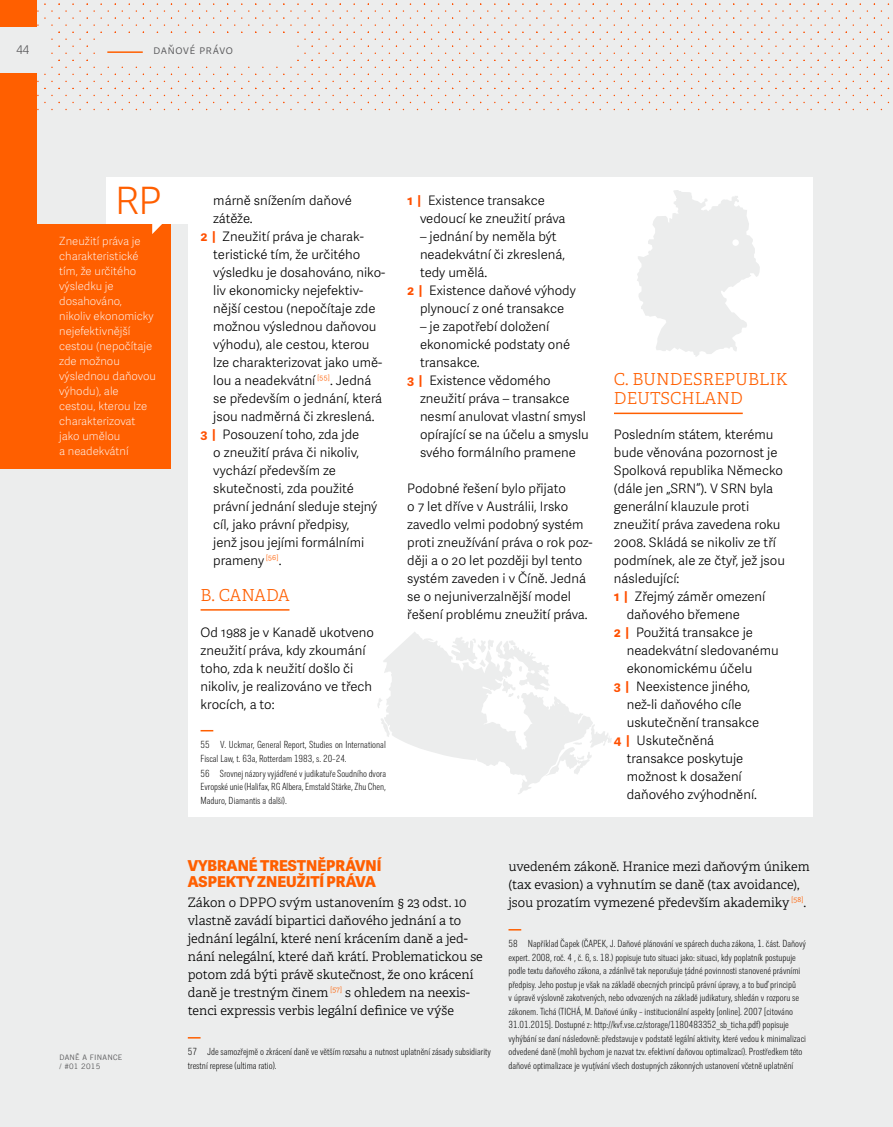
<style>
.page{position:relative;width:893px;height:1127px;background:#eceded}
.page>*{position:absolute;margin:0;border:0;box-sizing:border-box;transform-origin:0 0}
.t1{font:300 37.65px "Adelle Sans";color:#ff5f00}
.t2{font:300 16.5px "Adelle";color:#ff5f00}
.t3{font:800 15px/16.5px "Adelle Sans";color:#ff5f00}
.t4{font:300 13.05px/18px "Adelle Sans";color:#000}
.t5{font:300 13.05px/18px "Adelle";color:#000}
.t6{font:300 12px "Adelle Sans";letter-spacing:.06em;color:#58585a}
.t7{font:100 11.25px/15px "Adelle Sans";color:#fff}
.t8{font:100 10.2px/13.5px "Trilon Cond";color:#000}
.t9{font:7.5px/9px "Trade Gothic LT Com";letter-spacing:.03em;color:#58585a}
.s1{font-weight:700;color:#ff5000}
</style>
<div class="page">
<div style="left:188px;top:177px;width:624px;height:640px;background:#fff"></div>
<hr style="left:201px;top:609px;width:88px;height:2px;background:#ff5f00">
<svg style="left:201px;top:730px;width:12px;height:1px"></svg>
<hr style="left:614px;top:413px;width:129px;height:1px;background:#ff5f00">
<svg style="left:754px;top:3px;width:86px;height:37px"></svg>
<svg style="left:733px;top:3px;width:8px;height:37px"></svg>
<svg style="left:705px;top:3px;width:8px;height:37px"></svg>
<svg style="left:677px;top:3px;width:8px;height:37px"></svg>
<svg style="left:585px;top:3px;width:16px;height:37px"></svg>
<svg style="left:501px;top:3px;width:79px;height:37px"></svg>
<svg style="left:480px;top:3px;width:8px;height:37px"></svg>
<svg style="left:452px;top:3px;width:8px;height:37px"></svg>
<svg style="left:255px;top:3px;width:93px;height:37px"></svg>
<svg style="left:227px;top:3px;width:8px;height:30px"></svg>
<svg style="left:199px;top:3px;width:8px;height:30px"></svg>
<svg style="left:37px;top:3px;width:58px;height:37px"></svg>
<div style="left:107px;top:177px;width:81px;height:47px;background:#fff"></div>
<div style="left:21px;top:224px;width:150px;height:244px;background:#ff5f00"></div>
<svg style="left:152px;top:224px;width:10px;height:10px"></svg>
<div style="left:0;top:0;width:37px;height:468px;background:#ff5f00"></div>
<svg style="left:188px;top:1037px;width:13px;height:1px"></svg>
<svg style="left:508px;top:929px;width:13px;height:1px"></svg>
<svg style="left:637px;top:190px;width:123px;height:167px"></svg>
<svg style="left:732px;top:239px;width:7px;height:7px"></svg>
<svg style="left:593px;top:724px;width:19px;height:23px"></svg>
<svg style="left:377px;top:632px;width:216px;height:162px"></svg>
<svg style="left:451px;top:637px;width:99px;height:62px"></svg>
<div style="left:0;top:27px;width:51px;height:45px;background:#eceded"></div>
<div style="left:100px;top:37px;width:192px;height:29px;background:#eceded"></div>
<hr style="left:107px;top:51px;width:36px;height:2px;background:#ff5f00">
<p class="t6" style="left:16px;top:41px;width:14px">44</p>
<p class="t6" style="left:153px;top:41px;width:81px">daňové právo</p>
<h1 class="t1" style="left:115px;top:174px;width:48px">RP</h1>
<p class="t7" style="left:59px;top:233px;width:98px">Zneužití práva je charakteristické tím, že určitého výsledku je dosahováno, nikoliv ekonomicky nejefektivnější cestou (nepočítaje zde možnou výslednou daňovou výhodu), ale cestou, kterou lze charakterizovat jako umělou<br>a neadekvátní</p>
<p class="t4" style="left:213px;top:190px;width:140px">márně snížením daňové</p>
<p class="t4" style="left:213px;top:208px;width:41px">zátěže.</p>
<p class="t4" style="left:201px;top:226px;width:165px"><span class="s1">2 |</span> Zneužití práva je charak-</p>
<p class="t4" style="left:213px;top:244px;width:149px">teristické tím, že určitého</p>
<p class="t4" style="left:213px;top:262px;width:173px">výsledku je dosahováno, niko-</p>
<p class="t4" style="left:213px;top:280px;width:151px">liv ekonomicky nejefektiv-</p>
<p class="t4" style="left:213px;top:298px;width:164px">nější cestou (nepočítaje zde</p>
<p class="t4" style="left:213px;top:316px;width:165px">možnou výslednou daňovou</p>
<p class="t4" style="left:213px;top:334px;width:158px">výhodu), ale cestou, kterou</p>
<p class="t4" style="left:213px;top:352px;width:170px">lze charakterizovat jako umě-</p>
<p class="t4" style="left:213px;top:370px;width:160px">lou a neadekvátní <sup>[55]</sup>. Jedná</p>
<p class="t4" style="left:213px;top:388px;width:170px">se především o jednání, která</p>
<p class="t4" style="left:213px;top:406px;width:163px">jsou nadměrná či zkreslená.</p>
<p class="t4" style="left:201px;top:424px;width:160px"><span class="s1">3 |</span> Posouzení toho, zda jde</p>
<p class="t4" style="left:213px;top:442px;width:147px">o zneužití práva či nikoliv,</p>
<p class="t4" style="left:213px;top:460px;width:124px">vychází především ze</p>
<p class="t4" style="left:213px;top:478px;width:142px">skutečnosti, zda použité</p>
<p class="t4" style="left:213px;top:496px;width:166px">právní jednání sleduje stejný</p>
<p class="t4" style="left:213px;top:514px;width:138px">cíl, jako právní předpisy,</p>
<p class="t4" style="left:213px;top:532px;width:152px">jenž jsou jejími formálními</p>
<p class="t4" style="left:213px;top:550px;width:70px">prameny <sup>[56]</sup>.</p>
<p class="t2" style="left:201px;top:585px;width:31px">B. Canada</p>
<p class="t4" style="left:201px;top:622px;width:175px">Od 1988 je v Kanadě ukotveno zneužití práva, kdy zkoumání toho, zda k neužití došlo či nikoliv, je realizováno ve třech krocích, a to:</p>
<p class="t8" style="left:201px;top:738px;width:187px">55 V. Uckmar, General Report, Studies on International<br>Fiscal Law, t. 63a, Rotterdam 1983, s. 20–24.</p>
<p class="t8" style="left:201px;top:767px;width:187px;text-align:justify">56 Srovnej názory vyjádřené v judikatuře Soudního dvora Evropské unie (Halifax, RG Albera, Emstald Stärke, Zhu Chen, Maduro, Diamantis a další).</p>
<p class="t4" style="left:420px;top:190px;width:147px;text-indent:-13px"><span class="s1">1 |</span> Existence transakce vedoucí ke zneužití práva</p>
<p class="t4" style="left:420px;top:226px;width:138px">– jednání by neměla být</p>
<p class="t4" style="left:420px;top:244px;width:147px">neadekvátní či zkreslená,</p>
<p class="t4" style="left:420px;top:262px;width:69px">tedy umělá.</p>
<p class="t4" style="left:407px;top:280px;width:170px"><span class="s1">2 |</span> Existence daňové výhody</p>
<p class="t4" style="left:420px;top:298px;width:146px">plynoucí z oné transakce</p>
<p class="t4" style="left:420px;top:316px;width:131px">– je zapotřebí doložení</p>
<p class="t4" style="left:420px;top:334px;width:152px">ekonomické podstaty oné</p>
<p class="t4" style="left:420px;top:352px;width:61px">transakce.</p>
<p class="t4" style="left:407px;top:370px;width:145px"><span class="s1">3 |</span> Existence vědomého</p>
<p class="t4" style="left:420px;top:388px;width:151px">zneužití práva – transakce</p>
<p class="t4" style="left:420px;top:406px;width:167px">nesmí anulovat vlastní smysl</p>
<p class="t4" style="left:420px;top:424px;width:170px">opírající se na účelu a smyslu</p>
<p class="t4" style="left:420px;top:442px;width:157px">svého formálního pramene</p>
<p class="t4" style="left:407px;top:478px;width:187px">Podobné řešení bylo přijato<br>o 7 let dříve v Austrálii, Irsko zavedlo velmi podobný systém proti zneužívání práva o rok poz&shy;ději a o 20 let později byl tento systém zaveden i v Číně. Jedná se o nejuniverzalnější model řešení problému zneužití práva.</p>
<p class="t2" style="left:614px;top:369px;width:31px">C. Bundesrepu</p>
<p class="t2" style="left:748px;top:369px;width:21px">blik</p>
<p class="t2" style="left:614px;top:388px;width:25px">Deuts</p>
<p class="t2" style="left:670px;top:388px;width:25px">chland</p>
<p class="t4" style="left:614px;top:424px;width:161px">Posledním státem, kterému</p>
<p class="t4" style="left:614px;top:442px;width:165px">bude věnována pozornost je</p>
<p class="t4" style="left:614px;top:460px;width:170px">Spolková republika Německo</p>
<p class="t4" style="left:614px;top:478px;width:161px">(dále jen „SRN“). V SRN byla</p>
<p class="t4" style="left:614px;top:496px;width:137px">generální klauzule proti</p>
<p class="t4" style="left:614px;top:514px;width:168px">zneužití práva zavedena roku</p>
<p class="t4" style="left:614px;top:532px;width:164px">2008. Skládá se nikoliv ze tří</p>
<p class="t4" style="left:614px;top:550px;width:172px">podmínek, ale ze čtyř, jež jsou</p>
<p class="t4" style="left:614px;top:568px;width:67px">následující:</p>
<p class="t4" style="left:614px;top:586px;width:153px"><span class="s1">1 |</span> Zřejmý záměr omezení</p>
<p class="t4" style="left:627px;top:604px;width:115px">daňového břemene</p>
<p class="t4" style="left:614px;top:622px;width:141px"><span class="s1">2 |</span> Použitá transakce je</p>
<p class="t4" style="left:627px;top:640px;width:153px">neadekvátní sledovanému</p>
<p class="t4" style="left:627px;top:658px;width:127px">ekonomickému účelu</p>
<p class="t4" style="left:614px;top:676px;width:138px"><span class="s1">3 |</span> Neexistence jiného,</p>
<p class="t4" style="left:627px;top:694px;width:116px">než-li daňového cíle</p>
<p class="t4" style="left:627px;top:712px;width:134px">uskutečnění transakce</p>
<p class="t4" style="left:614px;top:730px;width:102px"><span class="s1">4 |</span> Uskutečněná</p>
<p class="t4" style="left:627px;top:748px;width:118px">transakce poskytuje</p>
<p class="t4" style="left:627px;top:766px;width:117px">možnost k dosažení</p>
<p class="t4" style="left:627px;top:784px;width:132px">daňového zvýhodnění.</p>
<p class="t9" style="left:60px;top:1052px;width:64px">DANĚ A FINANCE / #01 2015</p>
<p class="t3" style="left:188px;top:856px;width:195px">VYBRANÉ TRESTNĚPRÁVNÍ<br>ASPEKTY ZNEUŽITÍ PRÁVA</p>
<p class="t5" style="left:188px;top:893px;width:296px">Zákon o DPPO svým ustanovením § 23 odst. 10 vlastně zavádí bipartici daňového jednání a to jednání legální, které není krácením daně a jed&shy;nání nelegální, které daň krátí. Problematickou se potom zdá býti právě skutečnost, že ono krácení daně je trestným činem <sup>[57]</sup> s ohledem na neexis&shy;tenci expressis verbis legální definice ve výše</p>
<p class="t8" style="left:188px;top:1045px;width:305px">57 Jde samozřejmě o zkrácení daně ve větším rozsahu a nutnost uplatnění zásady subsidiarity trestní represe (ultima ratio).</p>
<p class="t5" style="left:508px;top:857px;width:303px">uvedeném zákoně. Hranice mezi daňovým únikem (tax evasion) a vyhnutím se daně (tax avoidance), jsou prozatím vymezené především akademiky <sup>[58]</sup>.</p>
<p class="t8" style="left:508px;top:937px;width:299px">58 Například Čapek (ČAPEK, J. Daňové plánování ve spárech ducha zákona, 1. část. Daňový expert. 2008, roč. 4 , č. 6, s. 18.) popisuje tuto situaci jako: situaci, kdy poplatník postupuje podle textu daňového zákona, a zdánlivě tak neporušuje ţádné povinnosti stanovené právními předpisy. Jeho postup je však na základě obecných principů právní úpravy, a to buď principů<br>v úpravě výslovně zakotvených, nebo odvozených na základě judikatury, shledán v rozporu se zákonem. Tichá (TICHÁ, M. Daňové úniky – institucionální aspekty [online]. 2007 [citováno 31.01.2015]. Dostupné z: http://kvf.vse.cz/storage/1180483352_sb_ticha.pdf) popisuje vyhýbání se daní následovně: představuje v podstatě legální aktivity, které vedou k minimalizaci odvedené daně (mohli bychom je nazvat tzv. efektivní daňovou optimalizací). Prostředkem této daňové optimalizace je vyuţívání všech dostupných zákonných ustanovení včetně uplatnění</p>
</div>
